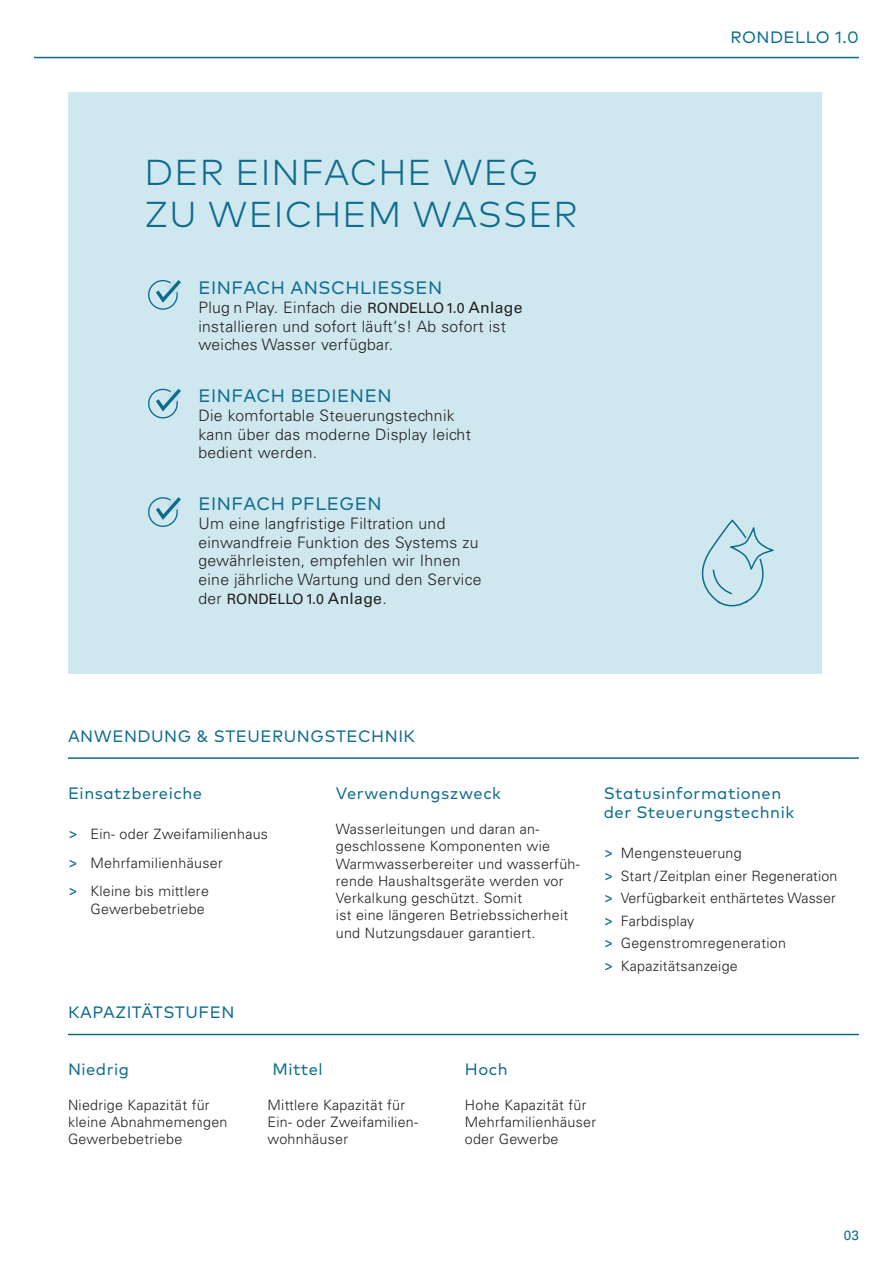
<style>
.page{position:relative;width:893px;height:1263px;background:#fff}
.page>*{position:absolute;margin:0;border:0;box-sizing:border-box;transform-origin:0 0}
.t1{font:300 36px/42px "Mark Pro";letter-spacing:.03em;color:#0d6c8e}
.t2{font:18px "Mark Pro";letter-spacing:.03em;color:#0d6c8e}
.t3{font:16.5px/19.5px "Mark Pro";letter-spacing:.03em;color:#0d6c8e}
.t4{font:300 15.75px/18.8px "Univers LT Std";letter-spacing:.02em;color:#231f20}
.t5{font:300 14.25px/17.2px "Univers LT Std";letter-spacing:.02em;color:#231f20}
.t6{font:14.25px "Univers LT Std";color:#231f20}
.t7{font:13.5px "Univers LT Std";color:#0d6c8e}
.s1{font-weight:400;font-size:14.25px}
.s2{font-weight:400}
.s3{font-weight:300;font-size:15.75px}
.s4{font-size:15.75px}
.s5{font-family:"Mark Pro";font-weight:400;font-size:16.5px;color:#0d6c8e}
</style>
<div class="page">
<div style="left:68px;top:92px;width:754px;height:582px;background:#cfe7ee"></div>
<div style="left:148px;top:280px;width:30px;height:30px;border:1px solid #0d6c8e;border-radius:50%"></div>
<svg style="left:153px;top:280px;width:28px;height:25px"></svg>
<div style="left:148px;top:389px;width:30px;height:29px;border:1px solid #0d6c8e;border-radius:50%"></div>
<svg style="left:153px;top:388px;width:28px;height:26px"></svg>
<div style="left:148px;top:497px;width:30px;height:30px;border:1px solid #0d6c8e;border-radius:50%"></div>
<svg style="left:153px;top:497px;width:28px;height:26px"></svg>
<hr style="left:68px;top:757px;width:791px;height:2px;background:#0d6c8e">
<hr style="left:68px;top:1034px;width:791px;height:1px;background:#0d6c8e">
<svg style="left:701px;top:519px;width:73px;height:88px"></svg>
<hr style="left:34px;top:57px;width:825px;height:1px;background:#0d6c8e">
<h1 class="t1" style="left:145px;top:148px;width:435px">DER EINFACHE WEG<br>ZU WEICHEM WASSER</h1>
<p class="t2" style="left:198px;top:274px;width:246px">EINFACH ANSCHLIESSEN</p>
<p class="t4" style="left:198px;top:298px;width:326px">Plug n Play. Einfach die <span class="s1">RONDELLO 1.0</span> <span class="s2">Anlage </span>installieren und sofort läuft‘s! Ab sofort ist weiches Wasser verfügbar.</p>
<p class="t2" style="left:198px;top:382px;width:195px">EINFACH BEDIENEN</p>
<p class="t4" style="left:198px;top:406px;width:274px">Die komfortable Steuerungstechnik kann über das moderne Display leicht bedient werden.</p>
<p class="t2" style="left:198px;top:490px;width:185px">EINFACH PFLEGEN</p>
<p class="t4" style="left:198px;top:514px;width:285px">Um eine langfristige Filtration und einwandfreie Funktion des Systems zu gewährleisten, empfehlen wir Ihnen eine jährliche Wartung und den Service</p>
<p class="t6" style="left:198px;top:590px;width:190px"><span class="s3">der</span> RONDELLO 1.0 <span class="s4">Anlage</span><span class="s3">.</span></p>
<p class="t3" style="left:730px;top:26px;width:130px">RONDELLO 1.0</p>
<p class="t3" style="left:68px;top:725px;width:349px">ANWENDUNG &amp; STEUERUNGSTECHNIK</p>
<p class="t3" style="left:68px;top:782px;width:136px">Einsatzbereiche</p>
<p class="t5" style="left:68px;top:820px;width:202px;line-height:28.5px"><span class="s5">&gt;</span> Ein- oder Zweifamilienhaus <span class="s5">&gt;</span> Mehrfamilienhäuser<br><span class="s5">&gt;</span> Kleine bis mittlere</p>
<p class="t5" style="left:90px;top:900px;width:116px">Gewerbebetriebe</p>
<p class="t3" style="left:68px;top:1001px;width:168px">KAPAZITÄTSTUFEN</p>
<p class="t3" style="left:336px;top:782px;width:167px">Verwendungszweck</p>
<p class="t5" style="left:336px;top:820px;width:245px">Wasserleitungen und daran an&shy;geschlossene Komponenten wie Warmwasserbereiter und wasserfüh&shy;rende Haushaltsgeräte werden vor Verkalkung geschützt. Somit<br>ist eine längeren Betriebssicherheit und Nutzungsdauer garantiert.</p>
<p class="t3" style="left:604px;top:782px;width:192px">Statusinformationen der Steuerungstechnik</p>
<p class="t5" style="left:604px;top:842px;width:235px;line-height:22.5px"><span class="s5">&gt;</span> Mengensteuerung<br><span class="s5">&gt;</span> Start / Zeitplan einer Regeneration <span class="s5">&gt;</span> Verfügbarkeit enthärtetes Wasser <span class="s5">&gt;</span> Farbdisplay<br><span class="s5">&gt;</span> Gegenstromregeneration<br><span class="s5">&gt;</span> Kapazitätsanzeige</p>
<p class="t3" style="left:68px;top:1058px;width:63px">Niedrig</p>
<p class="t5" style="left:68px;top:1096px;width:161px">Niedrige Kapazität für kleine Abnahmemengen<br>Gewerbebetriebe</p>
<p class="t3" style="left:272px;top:1058px;width:52px">Mittel</p>
<p class="t5" style="left:267px;top:1096px;width:152px">Mittlere Kapazität für<br>Ein- oder Zweifamilien&shy;wohnhäuser</p>
<p class="t3" style="left:465px;top:1058px;width:44px">Hoch</p>
<p class="t5" style="left:465px;top:1096px;width:133px">Hohe Kapazität für<br>Mehrfamilienhäuser oder Gewerbe</p>
<p class="t7" style="left:844px;top:1227px;width:17px">03</p>
</div>
